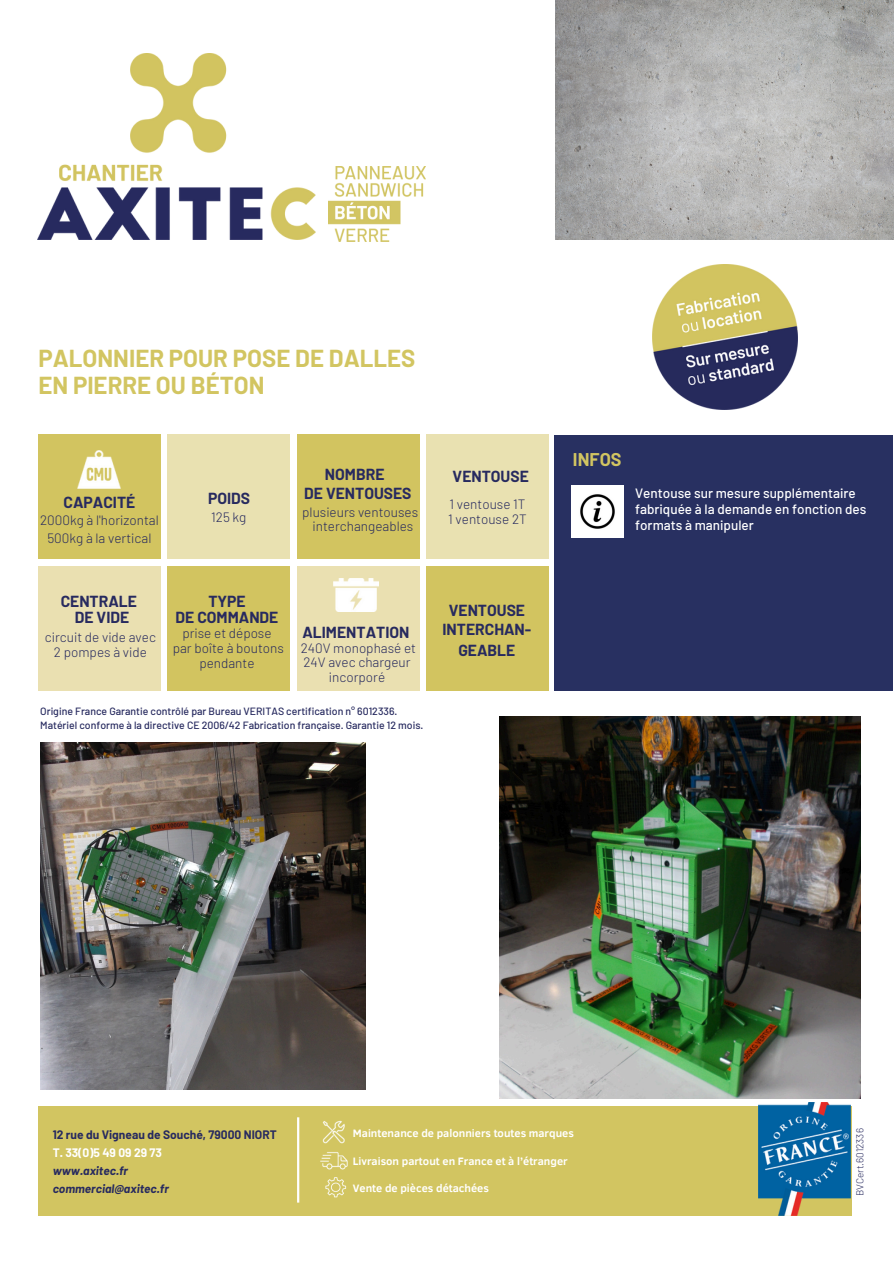
<style>
.page{position:relative;width:894px;height:1264px;background:#fff}
.page>*{position:absolute;margin:0;border:0;box-sizing:border-box;transform-origin:0 0}
.t1{font:700 24px/27px "Barlow";color:#d2c561}
.t2{font:700 18px "Barlow";color:#d2c561}
.t3{font:700 15.6px/19.2px "Barlow";color:#272a5f;text-align:center}
.t4{font:300 13.5px/14.7px "Barlow";color:#272a5f;text-align:center}
.t5{font:500 13.5px/15.8px "Barlow";color:#fff}
.t6{font:700 12px/18px "Barlow";color:#272a5f}
.t7{font:700 10.95px "Clear Sans";color:#fff}
.t8{font:500 10.5px "Barlow";color:#272a5f}
.t9{font:300 10.05px "Barlow";color:#272a5f}
.s1{color:#fff}
.s2{font-style:italic}
</style>
<div class="page">
<div style="left:38px;top:1105px;width:813px;height:110px;background:#d2c561"></div>
<img style="left:37px;top:53px;width:278px;height:186px">
<div style="left:38px;top:435px;width:122px;height:124px;background:#d2c460"></div>
<div style="left:38px;top:566px;width:122px;height:124px;background:#eae0b1"></div>
<div style="left:297px;top:435px;width:122px;height:124px;background:#d2c460"></div>
<div style="left:297px;top:566px;width:122px;height:124px;background:#eae0b1"></div>
<div style="left:168px;top:566px;width:122px;height:124px;background:#d2c460"></div>
<div style="left:168px;top:435px;width:122px;height:124px;background:#e9e1b1"></div>
<div style="left:426px;top:566px;width:122px;height:124px;background:#d2c460"></div>
<img style="left:555px;top:0;width:337px;height:240px">
<img style="left:652px;top:264px;width:145px;height:146px">
<hr style="left:297px;top:1117px;width:2px;height:85px;background:#fff">
<div style="left:553px;top:435px;width:338px;height:255px;background:#283061"></div>
<img style="left:322px;top:1120px;width:23px;height:24px">
<img style="left:320px;top:1152px;width:28px;height:18px">
<img style="left:325px;top:1177px;width:22px;height:21px">
<img style="left:758px;top:1102px;width:92px;height:113px">
<img style="left:328px;top:167px;width:97px;height:74px">
<img style="left:77px;top:451px;width:43px;height:37px">
<div style="left:426px;top:435px;width:122px;height:124px;background:#e9e1b1"></div>
<img style="left:333px;top:579px;width:45px;height:32px">
<img style="left:40px;top:742px;width:325px;height:347px">
<img style="left:500px;top:717px;width:360px;height:381px">
<img style="left:571px;top:486px;width:52px;height:51px">
<p class="t1" style="left:38px;top:344px;width:378px">PALONNIER POUR POSE DE DALLES<br>EN PIERRE OU BÉTON</p>
<h3 class="t3" style="left:64px;top:491px;width:73px">CAPACITÉ</h3>
<h5 class="t4" style="left:40px;top:511px;width:120px;line-height:18px">2000kg à l'horizontal<br>500kg à la vertical</h5>
<h2 class="t3" style="left:208px;top:488px;width:44px">POIDS</h2>
<p class="t4" style="left:211px;top:509px;width:37px">125 kg</p>
<h4 class="t3" style="left:304px;top:463px;width:109px">NOMBRE<br>DE VENTOUSES</h4>
<h3 class="t4" style="left:302px;top:504px;width:117px">plusieurs ventouses interchangeables</h3>
<h5 class="t3" style="left:61px;top:593px;width:78px;line-height:15.8px">CENTRALE<br>DE VIDE</h5>
<p class="t4" style="left:45px;top:629px;width:113px">circuit de vide avec</p>
<h3 class="t4" style="left:54px;top:644px;width:94px">2 pompes à vide</h3>
<h3 class="t3" style="left:208px;top:591px;width:39px">TYPE</h3>
<h3 class="t3" style="left:175px;top:607px;width:104px">DE COMMANDE</h3>
<h3 class="t4" style="left:173px;top:625px;width:113px">prise et dépose par boîte à boutons pendante</h3>
<h5 class="t3" style="left:302px;top:621px;width:108px">ALIMENTATION</h5>
<h5 class="t4" style="left:301px;top:640px;width:117px">240V monophasé et<br>24V avec chargeur incorporé</h5>
<h1 class="t8" style="left:40px;top:704px;width:358px">Origine France Garantie contrôlé par Bureau VERITAS certification n° 6012336.</h1>
<p class="t8" style="left:40px;top:718px;width:384px">Matériel conforme à la directive CE 2006/42 Fabrication française. Garantie 12 mois.</p>
<h3 class="t3" style="left:452px;top:466px;width:78px">VENTOUSE</h3>
<h5 class="t4" style="left:448px;top:496px;width:80px;text-align:left">1 ventouse 1T<br>1 ventouse 2T</h5>
<h5 class="t3" style="left:442px;top:600px;width:90px">VENTOUSE<br>INTERCHAN-</h5>
<h5 class="t3" style="left:458px;top:640px;width:58px">GEABLE</h5>
<h3 class="t2" style="left:573px;top:448px;width:50px">INFOS</h3>
<p class="t5" style="left:635px;top:485px;width:232px">Ventouse sur mesure supplémentaire fabriquée à la demande en fonction des formats à manipuler</p>
<p class="t6" style="left:53px;top:1125px;width:225px">12 rue du Vigneau de Souché, 79000 NIORT<br><span class="s1">T. 33(0)5 49 09 29 73<br></span><span class="s2">www.axitec.fr<br>commercial@axitec.fr</span></p>
<p class="t7" style="left:353px;top:1125px;width:222px">Maintenance de palonniers toutes marques</p>
<p class="t7" style="left:353px;top:1152px;width:216px">Livraison partout en France et à l’étranger</p>
<p class="t7" style="left:353px;top:1180px;width:137px">Vente de pièces détachées</p>
<h5 class="t9" style="left:853px;top:1196px;width:70px;rotate:-90deg">BVCert.6012336</h5>
</div>
